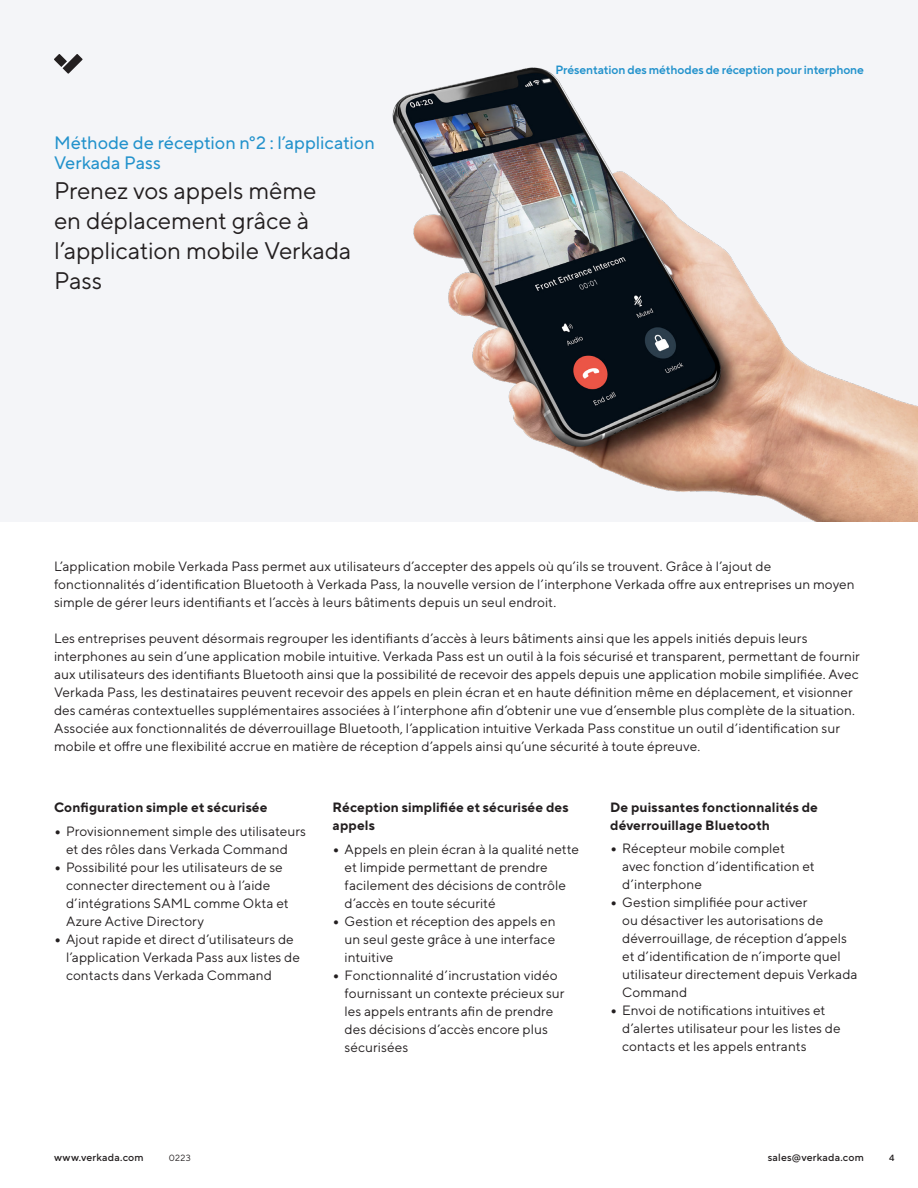
<style>
.page{position:relative;width:918px;height:1188px;background:#fff}
.page>*{position:absolute;margin:0;border:0;box-sizing:border-box;transform-origin:0 0}
.t1{font:24px/30px "TT Norms Pro";letter-spacing:-.005em;color:#231f20}
.t2{font:18px/19.5px "TT Norms Pro";letter-spacing:-.005em;color:#2292cc}
.t3{font:13.5px/18px "TT Norms Pro";letter-spacing:.005em;color:#231f20}
.Level_3-Body_Title-S{font:700 13.5px/18px "TT Norms Pro";letter-spacing:.01em;color:#231f20}
.t4{font:600 12px "TT Norms Pro";letter-spacing:-.005em;color:#2292cc}
.t5{font:500 10.5px "TT Norms Pro";letter-spacing:.02em;color:#231f20}
.t6{font:9px "TT Norms Pro";color:#231f20}
.t7{font:500 9px "TT Norms Pro";color:#231f20}
.s1{font-weight:900}
</style>
<div class="page">
<div style="left:0;top:1px;width:918px;height:521px;background:#f4f5f8"></div>
<img style="left:392px;top:67px;width:526px;height:454px">
<svg style="left:54px;top:54px;width:29px;height:20px"></svg>
<p class="t2" style="left:54px;top:132px;width:322px">Méthode de réception n°2 : l’application<br>Verkada Pass</p>
<p class="t1" style="left:54px;top:173px;width:299px">Prenez vos appels même<br>en déplacement grâce à l’application mobile Verkada<br>Pass</p>
<p class="t4" style="left:561px;top:61px;width:257px">Présentation des méthodes de réception d’int</p>
<p class="t4" style="left:555px;top:61px;width:310px">Présentation des méthodes de réception pour interphone</p>
<p class="t3" style="left:54px;top:556px;width:802px">L’application mobile Verkada Pass permet aux utilisateurs d’accepter des appels où qu’ils se trouvent. Grâce à l’ajout de fonctionnalités d’identification Bluetooth à Verkada Pass, la nouvelle version de l’interphone Verkada offre aux entreprises un moyen simple de gérer leurs identifiants et l’accès à leurs bâtiments depuis un seul endroit.</p>
<p class="t3" style="left:54px;top:628px;width:807px">Les entreprises peuvent désormais regrouper les identifiants d’accès à leurs bâtiments ainsi que les appels initiés depuis leurs interphones au sein d’une application mobile intuitive. Verkada Pass est un outil à la fois sécurisé et transparent, permettant de fournir aux utilisateurs des identifiants Bluetooth ainsi que la possibilité de recevoir des appels depuis une application mobile simplifiée. Avec Verkada Pass, les destinataires peuvent recevoir des appels en plein écran et en haute définition même en déplacement, et visionner des caméras contextuelles supplémentaires associées à l’interphone afin d’obtenir une vue d’ensemble plus complète de la situation.<br>Associée aux fonctionnalités de déverrouillage Bluetooth, l’application intuitive Verkada Pass constitue un outil d’identification sur mobile et offre une flexibilité accrue en matière de réception d’appels ainsi qu’une sécurité à toute épreuve.</p>
<p class="Level_3-Body_Title-S" style="left:54px;top:797px;width:215px">Configuration simple et sécurisée</p>
<p class="t3" style="left:54px;top:821px;width:254px;text-align:center"><span class="s1">•</span> Provisionnement simple des utilisateurs et des rôles dans Verkada Command</p>
<p class="t3" style="left:66px;top:857px;width:224px;text-indent:-12px"><span class="s1">•</span> Possibilité pour les utilisateurs de se connecter directement ou à l’aide d’intégrations SAML comme Okta et Azure Active Directory</p>
<p class="t3" style="left:66px;top:929px;width:235px;text-indent:-12px"><span class="s1">•</span> Ajout rapide et direct d’utilisateurs de l’application Verkada Pass aux listes de contacts dans Verkada Command</p>
<p class="Level_3-Body_Title-S" style="left:333px;top:797px;width:237px">Réception simplifiée et sécurisée des appels</p>
<p class="t3" style="left:345px;top:839px;width:236px;text-indent:-12px"><span class="s1">•</span> Appels en plein écran à la qualité nette et limpide permettant de prendre facilement des décisions de contrôle d’accès en toute sécurité</p>
<p class="t3" style="left:345px;top:911px;width:213px;text-align:justify;text-indent:-12px"><span class="s1">•</span> Gestion et réception des appels en un seul geste grâce à une interface intuitive</p>
<p class="t3" style="left:345px;top:965px;width:221px;text-indent:-12px"><span class="s1">•</span> Fonctionnalité d’incrustation vidéo fournissant un contexte précieux sur les appels entrants afin de prendre des décisions d’accès encore plus sécurisées</p>
<p class="Level_3-Body_Title-S" style="left:610px;top:797px;width:209px">De puissantes fonctionnalités de déverrouillage Bluetooth</p>
<p class="t3" style="left:622px;top:838px;width:194px;text-indent:-12px"><span class="s1">•</span> Récepteur mobile complet avec fonction d’identification et d’interphone</p>
<p class="t3" style="left:622px;top:892px;width:237px;text-indent:-12px"><span class="s1">•</span> Gestion simplifiée pour activer<br>ou désactiver les autorisations de déverrouillage, de réception d’appels et d’identification de n’importe quel utilisateur directement depuis Verkada Command</p>
<p class="t3" style="left:622px;top:1000px;width:220px;text-indent:-12px"><span class="s1">•</span> Envoi de notifications intuitives et d’alertes utilisateur pour les listes de contacts et les appels entrants</p>
<p class="t5" style="left:54px;top:1150px;width:91px">www.verkada.com</p>
<p class="t6" style="left:169px;top:1151px;width:23px">0223</p>
<p class="t5" style="left:768px;top:1150px;width:98px">sales@verkada.com</p>
<p class="t7" style="left:889px;top:1151px;width:7px">4</p>
</div>
